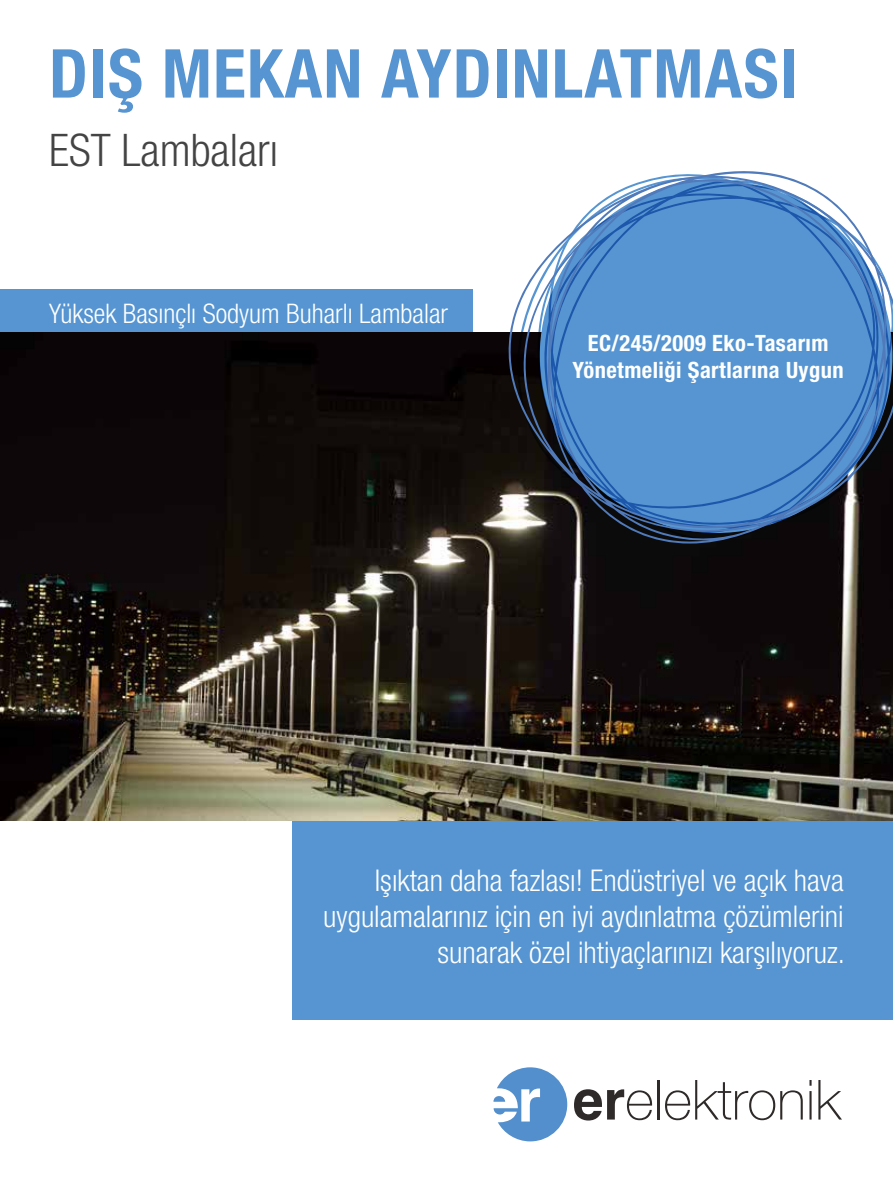
<style>
.page{position:relative;width:893px;height:1191px;background:#fff}
.page>*{position:absolute;margin:0;border:0;box-sizing:border-box;transform-origin:0 0}
.t1{font:700 condensed 67.5px "Helvetica Neue LT Std";letter-spacing:.02em;color:#5695d1}
.t2{font:300 condensed 45px "Helvetica Neue LT Std";color:#444}
.t3{font:300 condensed 30px/36px "Helvetica Neue LT Std";color:#fff;text-align:right}
.t4{font:300 condensed 27px "Helvetica Neue LT Std";color:#fff}
.t5{font:700 condensed 22.5px/27px "Helvetica Neue LT Std";letter-spacing:.02em;color:#fff;text-align:center}
</style>
<div class="page">
<div style="left:0;top:289px;width:472px;height:53px;background:#5695d1"></div>
<div style="left:293px;top:819px;width:600px;height:200px;background:#5695d1"></div>
<svg style="left:574px;top:1089px;width:78px;height:31px"></svg>
<hr style="left:657px;top:1080px;width:2px;height:39px;background:#2e2a29">
<svg style="left:665px;top:1080px;width:138px;height:40px"></svg>
<hr style="left:809px;top:1091px;width:2px;height:28px;background:#2e2a29">
<svg style="left:818px;top:1080px;width:24px;height:39px"></svg>
<svg style="left:493px;top:1067px;width:74px;height:74px"></svg>
<img style="left:0;top:333px;width:893px;height:487px">
<svg style="left:498px;top:171px;width:395px;height:375px;background:#628cb6"></svg>
<h1 class="t1" style="left:49px;top:33px;width:750px">DIŞ MEKAN AYDINLATMASI</h1>
<h2 class="t2" style="left:49px;top:124px;width:230px">EST Lambaları</h2>
<p class="t4" style="left:49px;top:297px;width:400px">Yüksek Basınçlı Sodyum Buharlı Lambalar</p>
<p class="t5" style="left:573px;top:329px;width:273px">EC/245/2009 Eko-Tasarım<br>Yönetmeliği Şartlarına Uygun</p>
<p class="t3" style="left:323px;top:862px;width:523px">Işıktan daha fazlası! Endüstriyel ve açık hava uygulamalarınız için en iyi aydınlatma çözümlerini sunarak özel ihtiyaçlarınızı karşılıyoruz.</p>
</div>
